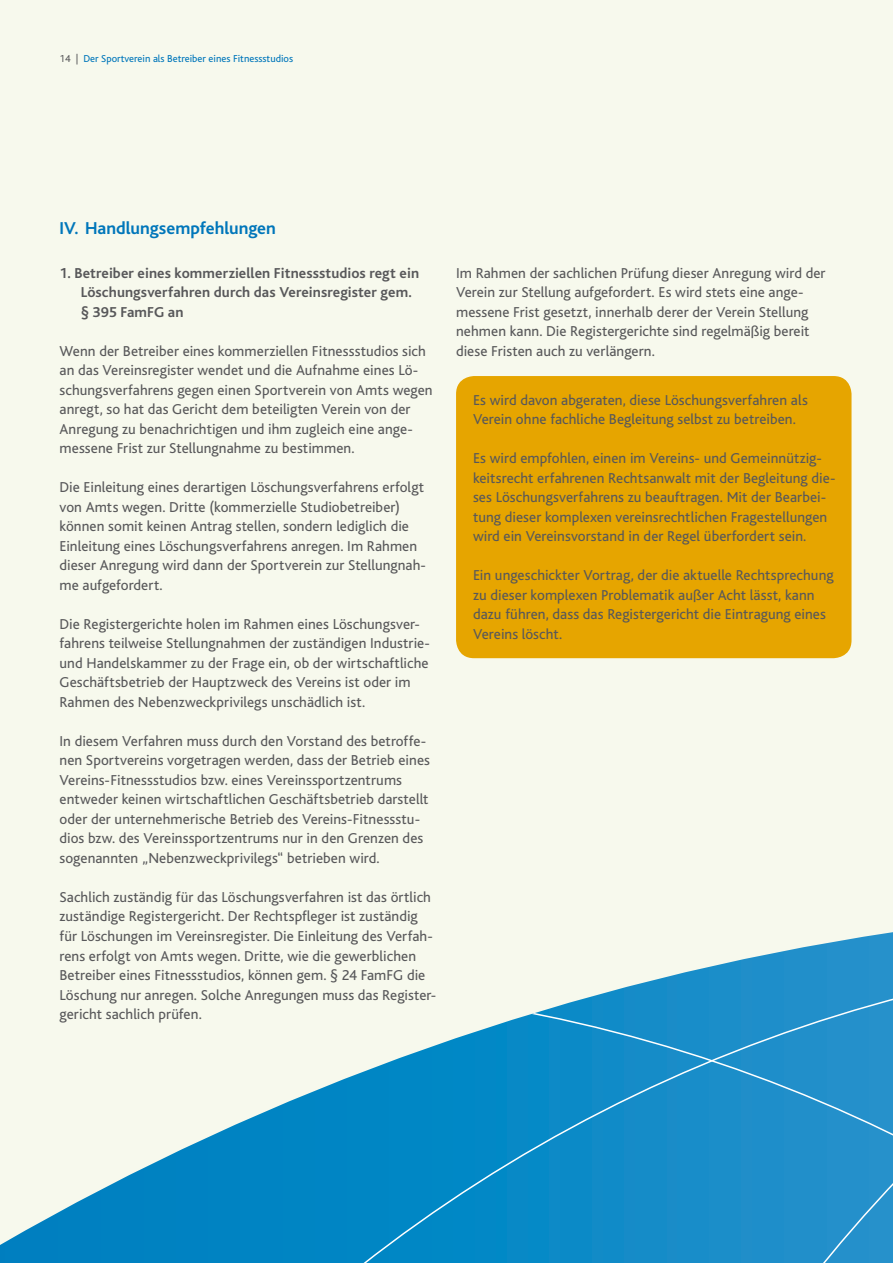
<style>
.page{position:relative;width:893px;height:1263px;background:#f7f9ed}
.page>*{position:absolute;margin:0;border:0;box-sizing:border-box;transform-origin:0 0}
.t1{font:700 18px "Bliss";color:#0076ba}
.t2{font:15px/19.5px "Bliss";letter-spacing:.005em;color:#58585a}
.t3{font:700 15px/19.5px "Bliss";letter-spacing:.005em;color:#58585a}
.t4{font:10.5px "Bliss";color:#0076ba}
.s1{color:#58585a}
</style>
<div class="page">
<svg style="left:0;top:932px;width:893px;height:331px"></svg>
<div style="left:456px;top:376px;width:395px;height:282px;background:#e6a500;border-radius:18px"></div>
<p class="t4" style="left:60px;top:53px;width:235px"><span class="s1">14 |</span> Der Sportverein als Betreiber eines Fitnessstudios</p>
<p class="t1" style="left:60px;top:219px;width:218px">IV. Handlungsempfehlungen</p>
<p class="t3" style="left:81px;top:264px;width:340px;text-indent:-21px">1. Betreiber eines kommerziellen Fitnessstudios regt ein<br>Löschungsverfahren durch das Vereinsregister gem. § 395 FamFG an</p>
<p class="t2" style="left:60px;top:342px;width:375px">Wenn der Betreiber eines kommerziellen Fitnessstudios sich an das Vereinsregister wendet und die Aufnahme eines Lö&shy;schungsverfahrens gegen einen Sportverein von Amts wegen anregt, so hat das Gericht dem beteiligten Verein von der Anregung zu benachrichtigen und ihm zugleich eine ange&shy;messene Frist zur Stellungnahme zu bestimmen.</p>
<p class="t2" style="left:60px;top:478px;width:368px">Die Einleitung eines derartigen Löschungsverfahrens erfolgt von Amts wegen. Dritte (kommerzielle Studiobetreiber) können somit keinen Antrag stellen, sondern lediglich die Einleitung eines Löschungsverfahrens anregen. Im Rahmen dieser Anregung wird dann der Sportverein zur Stellungnah&shy;me aufgefordert.</p>
<p class="t2" style="left:60px;top:615px;width:372px">Die Registergerichte holen im Rahmen eines Löschungsver&shy;fahrens teilweise Stellungnahmen der zuständigen Industrie&shy;und Handelskammer zu der Frage ein, ob der wirtschaftliche Geschäftsbetrieb der Hauptzweck des Vereins ist oder im Rahmen des Nebenzweckprivilegs unschädlich ist.</p>
<p class="t2" style="left:60px;top:732px;width:372px">In diesem Verfahren muss durch den Vorstand des betroffe&shy;nen Sportvereins vorgetragen werden, dass der Betrieb eines Vereins-Fitnessstudios bzw. eines Vereinssportzentrums entweder keinen wirtschaftlichen Geschäftsbetrieb darstellt oder der unternehmerische Betrieb des Vereins-Fitnessstu&shy;dios bzw. des Vereinssportzentrums nur in den Grenzen des sogenannten „Nebenzweckprivilegs“ betrieben wird.</p>
<p class="t2" style="left:60px;top:888px;width:378px">Sachlich zuständig für das Löschungsverfahren ist das örtlich zuständige Registergericht. Der Rechtspfleger ist zuständig für Löschungen im Vereinsregister. Die Einleitung des Verfah&shy;rens erfolgt von Amts wegen. Dritte, wie die gewerblichen Betreiber eines Fitnessstudios, können gem. § 24 FamFG die Löschung nur anregen. Solche Anregungen muss das Register&shy;gericht sachlich prüfen.</p>
<p class="t2" style="left:456px;top:264px;width:371px">Im Rahmen der sachlichen Prüfung dieser Anregung wird der Verein zur Stellung aufgefordert. Es wird stets eine ange&shy;messene Frist gesetzt, innerhalb derer der Verein Stellung nehmen kann. Die Registergerichte sind regelmäßig bereit diese Fristen auch zu verlängern.</p>
<p class="t2" style="left:473px;top:390px;width:336px">Es wird davon abgeraten, diese Löschungsverfahren als<br>Verein ohne fachliche Begleitung selbst zu betreiben.</p>
<p class="t2" style="left:473px;top:449px;width:364px">Es wird empfohlen, einen im Vereins- und Gemeinnützig&shy;keitsrecht erfahrenen Rechtsanwalt mit der Begleitung die&shy;ses Löschungsverfahrens zu beauftragen. Mit der Bearbei&shy;tung dieser komplexen vereinsrechtlichen Fragestellungen wird ein Vereinsvorstand in der Regel überfordert sein.</p>
<p class="t2" style="left:473px;top:566px;width:362px">Ein ungeschickter Vortrag, der die aktuelle Rechtsprechung zu dieser komplexen Problematik außer Acht lässt, kann dazu führen, dass das Registergericht die Eintragung eines Vereins löscht.</p>
</div>
